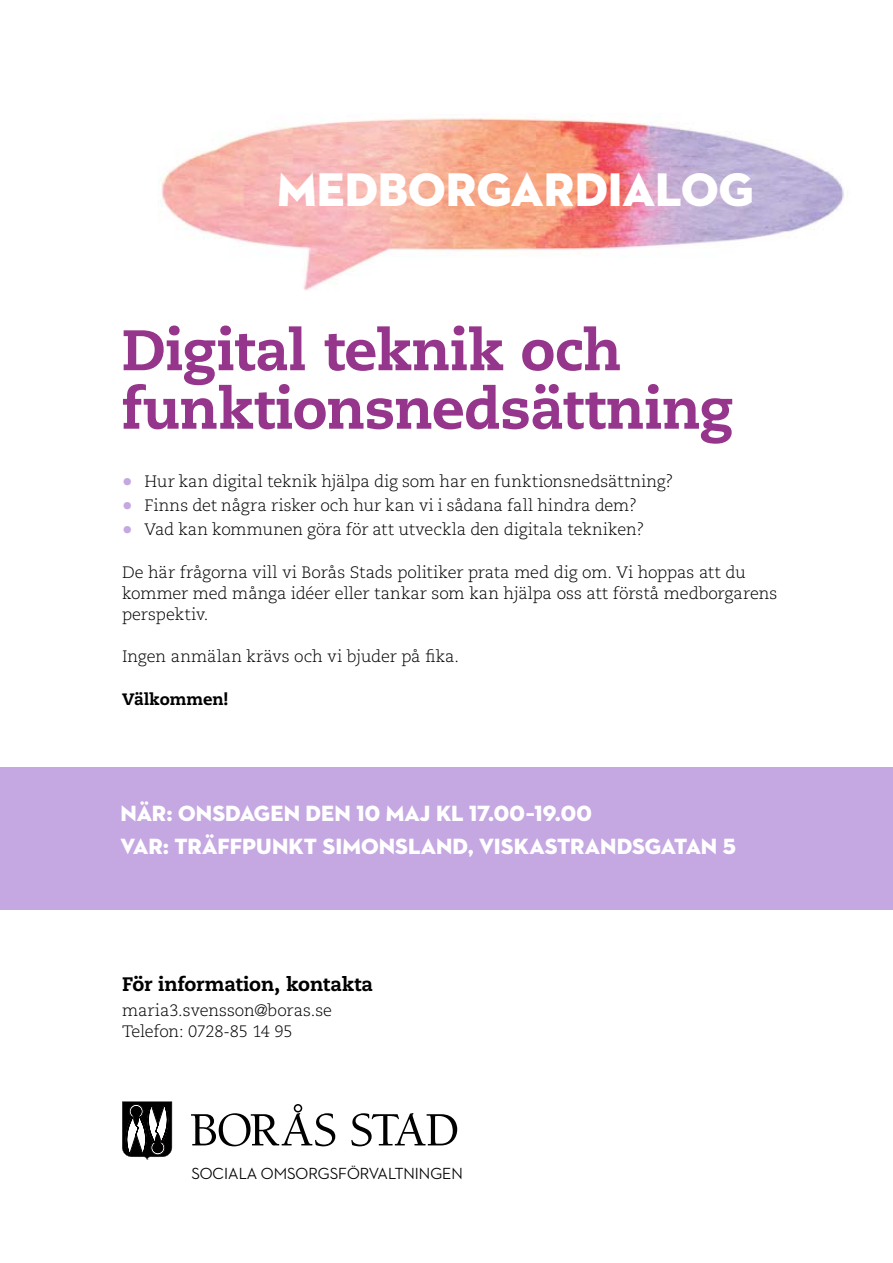
<style>
.page{position:relative;width:893px;height:1263px;background:#fff}
.page>*{position:absolute;margin:0;border:0;box-sizing:border-box;transform-origin:0 0}
.t1{font:800 57px/58.5px "Caecilia LT Std";letter-spacing:-.015em;color:#95358c}
.t2{font:48px "Neutraface 2 Display Titling";color:#fff}
.t3{font:22.5px/33px "Neutraface 2 Display Titling";color:#fff}
.t4{font:800 19.5px "Caecilia LT Std";letter-spacing:-.01em;color:#000}
.t5{font:300 16.5px/21px "Caecilia LT Std";letter-spacing:-.005em;color:#000}
.t6{font:800 16.5px "Caecilia LT Std";letter-spacing:-.005em;color:#000}
.t7{font:500 16.35px "Neutraface 2 Display";color:#000}
.s1{font-weight:800;font-size:21px;color:#c5a7e1}
</style>
<div class="page">
<div style="left:0;top:767px;width:893px;height:143px;background:#c5a7e1"></div>
<img style="left:159px;top:117px;width:685px;height:174px">
<svg style="left:122px;top:1101px;width:50px;height:59px"></svg>
<svg style="left:191px;top:1104px;width:144px;height:42px"></svg>
<svg style="left:351px;top:1113px;width:106px;height:33px"></svg>
<h2 class="t2" style="left:277px;top:160px;width:477px">MEDBORGARDIALOG</h2>
<h1 class="t1" style="left:122px;top:321px;width:613px">Digital teknik och funktionsnedsättning</h1>
<p class="t5" style="left:122px;top:471px;width:553px"><span class="s1">•</span> Hur kan digital teknik hjälpa dig som har en funktionsnedsättning?</p>
<p class="t5" style="left:122px;top:495px;width:516px"><span class="s1">•</span> Finns det några risker och hur kan vi i sådana fall hindra dem?</p>
<p class="t5" style="left:122px;top:519px;width:524px"><span class="s1">•</span> Vad kan kommunen göra för att utveckla den digitala tekniken?</p>
<p class="t5" style="left:122px;top:562px;width:657px">De här frågorna vill vi Borås Stads politiker prata med dig om. Vi hoppas att du kommer med många idéer eller tankar som kan hjälpa oss att förstå medborgarens perspektiv.</p>
<p class="t5" style="left:122px;top:646px;width:338px">Ingen anmälan krävs och vi bjuder på fika.</p>
<p class="t6" style="left:122px;top:689px;width:108px">Välkommen!</p>
<h3 class="t3" style="left:120px;top:796px;width:617px">NÄR: ONSDAGEN DEN 10 MAJ KL 17.00–19.00<br>VAR: TRÄFFPUNKT SIMONSLAND, VISKASTRANDSGATAN 5</h3>
<p class="t4" style="left:122px;top:972px;width:253px">För information, kontakta</p>
<p class="t5" style="left:122px;top:1000px;width:212px">maria3.svensson@boras.se<br>Telefon: 0728-85 14 95</p>
<p class="t7" style="left:191px;top:1165px;width:273px">SOCIALA OMSORGSFÖRVALTNINGEN</p>
</div>
